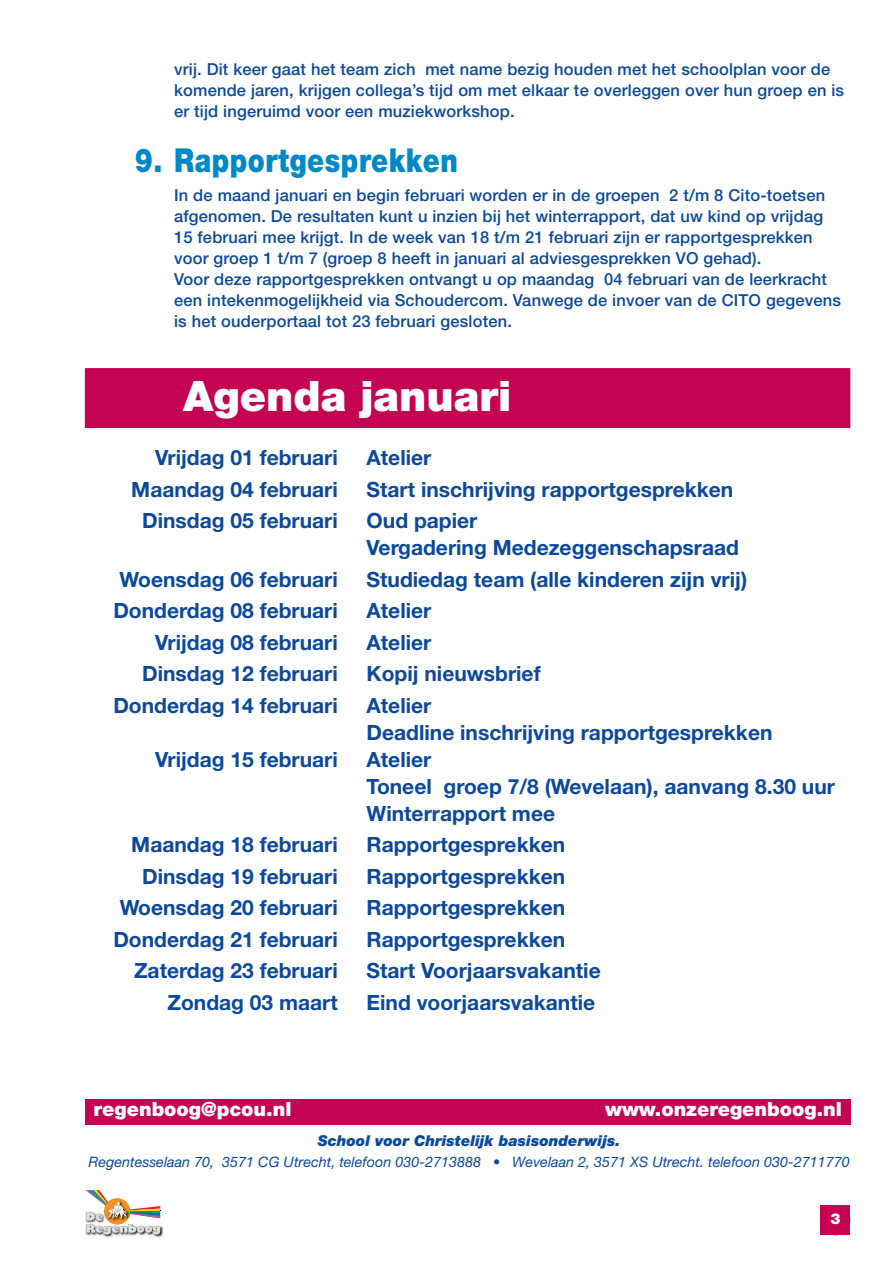
<style>
.page{position:relative;width:893px;height:1263px;background:#fff}
.page>*{position:absolute;margin:0;border:0;box-sizing:border-box;transform-origin:0 0}
.t1{font:900 42px "Helvetica Neue";color:#fff}
.t2{font:900 33px "Helvetica Neue";letter-spacing:.02em;color:#0088c7;scale:.82 1}
.t3{font:21px/27px "Helvetica Neue Bold TT";color:#0c499c}
.t4{font:900 19.5px "Helvetica Neue";color:#fff}
.t5{font:500 16.5px/21px "Helvetica Neue";letter-spacing:.01em;color:#0c499c}
.t6{font:italic 900 15px "Helvetica Neue";color:#0c499c}
.t7{font:900 15px "Helvetica Neue";color:#fff}
.t8{font:italic 14.4px "Helvetica Neue";color:#0c499c}
</style>
<div class="page">
<div style="left:85px;top:368px;width:765px;height:60px;background:#c40452"></div>
<img style="left:85px;top:1213px;width:79px;height:25px">
<svg style="left:86px;top:1190px;width:75px;height:44px"></svg>
<div style="left:820px;top:1206px;width:30px;height:29px;background:#c40452"></div>
<div style="left:85px;top:1099px;width:765px;height:25px;background:#c40452"></div>
<p class="t5" style="left:174px;top:60px;width:671px">vrij. Dit keer gaat het team zich met name bezig houden met het schoolplan voor de komende jaren, krijgen collega’s tijd om met elkaar te overleggen over hun groep en is er tijd ingeruimd voor een muziekworkshop.</p>
<h2 class="t2" style="left:135px;top:149px;width:395px">9. Rapportgesprekken</h2>
<p class="t5" style="left:174px;top:186px;width:668px">In de maand januari en begin februari worden er in de groepen 2 t/m 8 Cito-toetsen afgenomen. De resultaten kunt u inzien bij het winterrapport, dat uw kind op vrijdag 15 februari mee krijgt. In de week van 18 t/m 21 februari zijn er rapportgesprekken voor groep 1 t/m 7 (groep 8 heeft in januari al adviesgesprekken VO gehad).<br>Voor deze rapportgesprekken ontvangt u op maandag 04 februari van de leerkracht een intekenmogelijkheid via Schoudercom. Vanwege de invoer van de CITO gegevens is het ouderportaal tot 23 februari gesloten.</p>
<h1 class="t1" style="left:183px;top:381px;width:330px">Agenda januari</h1>
<p class="t3" style="left:155px;top:446px;width:184px">Vrijdag 01 februari</p>
<p class="t3" style="left:366px;top:446px;width:66px">Atelier</p>
<p class="t3" style="left:131px;top:478px;width:208px">Maandag 04 februari</p>
<p class="t3" style="left:366px;top:478px;width:368px">Start inschrijving rapportgesprekken</p>
<p class="t3" style="left:142px;top:509px;width:197px">Dinsdag 05 februari</p>
<p class="t3" style="left:366px;top:509px;width:374px">Oud papier<br>Vergadering Medezeggenschapsraad</p>
<p class="t3" style="left:120px;top:568px;width:220px">Woensdag 06 februari</p>
<p class="t3" style="left:366px;top:568px;width:382px">Studiedag team (alle kinderen zijn vrij)</p>
<p class="t3" style="left:113px;top:599px;width:226px">Donderdag 08 februari</p>
<p class="t3" style="left:366px;top:599px;width:66px">Atelier</p>
<p class="t3" style="left:155px;top:631px;width:184px">Vrijdag 08 februari</p>
<p class="t3" style="left:366px;top:631px;width:66px">Atelier</p>
<p class="t3" style="left:142px;top:662px;width:197px">Dinsdag 12 februari</p>
<p class="t3" style="left:366px;top:662px;width:176px">Kopij nieuwsbrief</p>
<p class="t3" style="left:113px;top:694px;width:226px">Donderdag 14 februari</p>
<p class="t3" style="left:366px;top:694px;width:407px">Atelier<br>Deadline inschrijving rapportgesprekken</p>
<p class="t3" style="left:155px;top:748px;width:184px">Vrijdag 15 februari</p>
<p class="t3" style="left:366px;top:748px;width:470px">Atelier<br>Toneel groep 7/8 (Wevelaan), aanvang 8.30 uur<br>Winterrapport mee</p>
<p class="t3" style="left:131px;top:833px;width:208px">Maandag 18 februari</p>
<p class="t3" style="left:366px;top:833px;width:200px">Rapportgesprekken</p>
<p class="t3" style="left:142px;top:865px;width:197px">Dinsdag 19 februari</p>
<p class="t3" style="left:366px;top:865px;width:200px">Rapportgesprekken</p>
<p class="t3" style="left:120px;top:896px;width:220px">Woensdag 20 februari</p>
<p class="t3" style="left:366px;top:896px;width:200px">Rapportgesprekken</p>
<p class="t3" style="left:113px;top:928px;width:226px">Donderdag 21 februari</p>
<p class="t3" style="left:366px;top:928px;width:200px">Rapportgesprekken</p>
<p class="t3" style="left:134px;top:959px;width:205px">Zaterdag 23 februari</p>
<p class="t3" style="left:366px;top:959px;width:236px">Start Voorjaarsvakantie</p>
<p class="t3" style="left:167px;top:991px;width:172px">Zondag 03 maart</p>
<p class="t3" style="left:366px;top:991px;width:230px">Eind voorjaarsvakantie</p>
<p class="t4" style="left:94px;top:1102px;width:199px">regenboog@pcou.nl</p>
<p class="t4" style="left:605px;top:1102px;width:238px">www.onzeregenboog.nl</p>
<p class="t6" style="left:318px;top:1135px;width:304px">School voor Christelijk basisonderwijs.</p>
<p class="t8" style="left:89px;top:1157px;width:763px">Regentesselaan 70, 3571 CG Utrecht, telefoon 030-2713888 • Wevelaan 2, 3571 XS Utrecht. telefoon 030-2711770</p>
<p class="t7" style="left:830px;top:1214px;width:12px">3</p>
</div>
